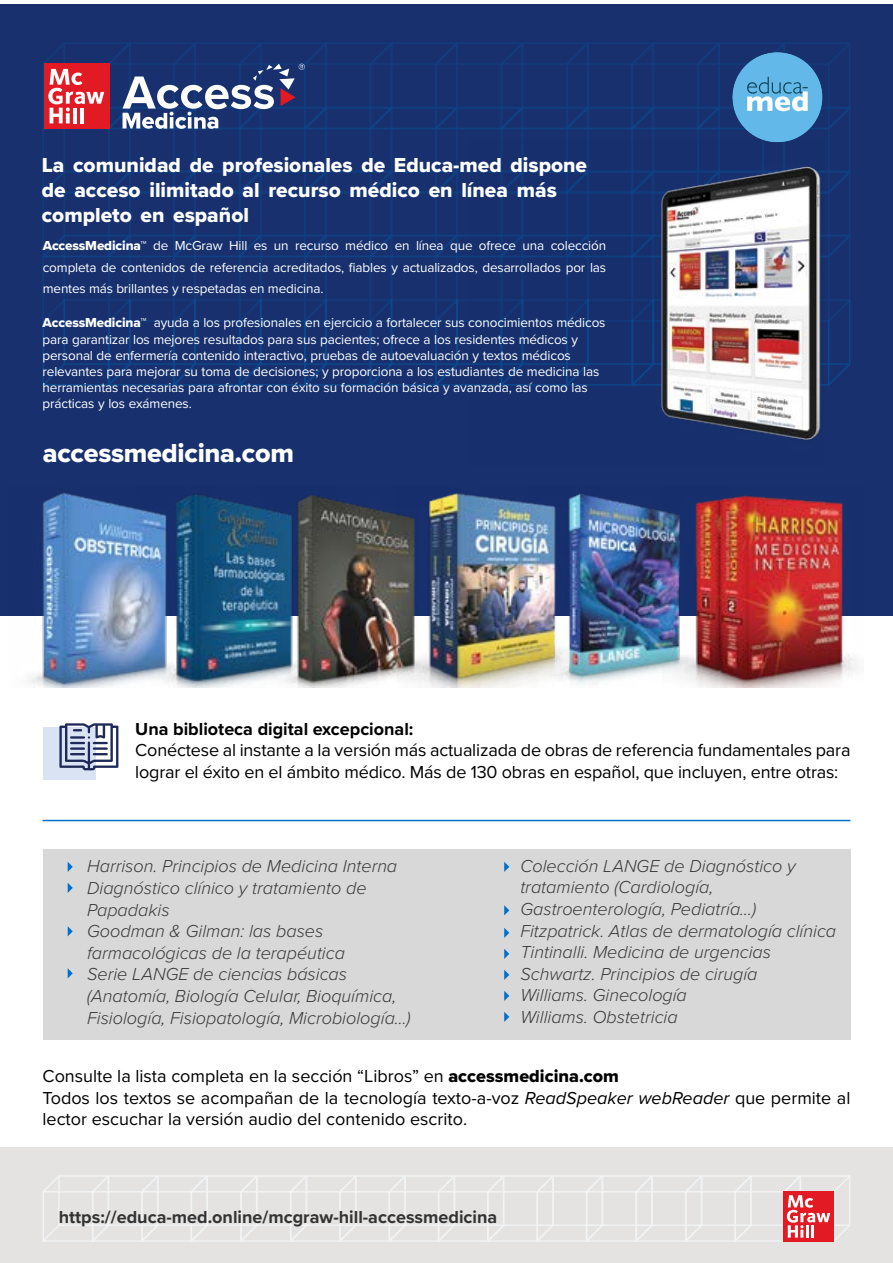
<style>
.page{position:relative;width:893px;height:1263px;background:#fff}
.page>*{position:absolute;margin:0;border:0;box-sizing:border-box;transform-origin:0 0}
.t1{font:27px "Proxima Nova Extrabld";letter-spacing:-.01em;color:#fff}
.t2{font:21px/25.2px "Proxima Nova Extrabld";color:#fff}
.t3{font:italic 300 18px/21.6px "Proxima Nova";color:#383838}
.t4{font:18px/21.6px "Proxima Nova";letter-spacing:-.01em;color:#000}
.t5{font:700 18px "Proxima Nova";color:#333}
.t6{font:700 18px "Proxima Nova";color:#000}
.t7{font:13.5px/16.2px "Proxima Nova";letter-spacing:-.01em;color:#fff;text-align:justify}
.s1{font-family:"Proxima Nova Extrabld"}
.s2{font-style:italic}
</style>
<div class="page">
<div style="left:0;top:5px;width:893px;height:611px;background:#18316e"></div>
<svg style="left:43px;top:42px;width:807px;height:63px"></svg>
<svg style="left:43px;top:195px;width:807px;height:38px"></svg>
<svg style="left:42px;top:105px;width:809px;height:90px"></svg>
<svg style="left:42px;top:233px;width:809px;height:65px"></svg>
<svg style="left:42px;top:298px;width:809px;height:88px"></svg>
<div style="left:0;top:1147px;width:893px;height:116px;background:#e4e3e2"></div>
<svg style="left:43px;top:1175px;width:807px;height:67px"></svg>
<svg style="left:123px;top:64px;width:182px;height:65px"></svg>
<div style="left:44px;top:64px;width:65px;height:65px;background:#e21a23"></div>
<svg style="left:48px;top:69px;width:56px;height:54px"></svg>
<img style="left:470px;top:140px;width:354px;height:300px">
<div style="left:43px;top:727px;width:53px;height:53px;background:#d9e3f4"></div>
<svg style="left:59px;top:723px;width:59px;height:47px"></svg>
<div style="left:43px;top:850px;width:807px;height:190px;background:#d8d8d8"></div>
<hr style="left:43px;top:820px;width:807px;height:1px;background:#0070ce">
<img style="left:30px;top:493px;width:105px;height:195px">
<img style="left:135px;top:494px;width:125px;height:194px">
<img style="left:260px;top:494px;width:138px;height:194px">
<img style="left:398px;top:493px;width:130px;height:195px">
<img style="left:528px;top:493px;width:134px;height:192px">
<img style="left:662px;top:495px;width:196px;height:193px">
<svg style="left:68px;top:862px;width:5px;height:10px"></svg>
<svg style="left:504px;top:862px;width:5px;height:10px"></svg>
<svg style="left:504px;top:905px;width:5px;height:10px"></svg>
<svg style="left:504px;top:928px;width:5px;height:10px"></svg>
<svg style="left:504px;top:949px;width:5px;height:10px"></svg>
<svg style="left:504px;top:970px;width:5px;height:10px"></svg>
<svg style="left:504px;top:991px;width:5px;height:10px"></svg>
<svg style="left:504px;top:1012px;width:5px;height:10px"></svg>
<svg style="left:68px;top:883px;width:5px;height:10px"></svg>
<svg style="left:68px;top:926px;width:5px;height:10px"></svg>
<svg style="left:68px;top:968px;width:5px;height:10px"></svg>
<img style="left:732px;top:53px;width:90px;height:90px">
<h2 class="t2" style="left:42px;top:152px;width:547px">La comunidad de profesionales de Educa-med dispone de acceso ilimitado al recurso médico en línea más completo en español</h2>
<p class="t7" style="left:43px;top:235px;width:565px;line-height:21px"><span class="s1">AccessMedicina™</span> de McGraw Hill es un recurso médico en línea que ofrece una colección completa de contenidos de referencia acreditados, fiables y actualizados, desarrollados por las mentes más brillantes y respetadas en medicina.</p>
<p class="t7" style="left:43px;top:314px;width:564px;text-align:left"><span class="s1">AccessMedicina™</span> ayuda a los profesionales en ejercicio a fortalecer sus conocimientos médicos para garantizar los mejores resultados para sus pacientes; ofrece a los residentes médicos y personal de enfermería contenido interactivo, pruebas de autoevaluación y textos médicos relevantes para mejorar su toma de decisiones; y proporciona a los estudiantes de medicina las herramientas necesarias para afrontar con éxito su formación básica y avanzada, así como las prácticas y los exámenes.</p>
<h1 class="t1" style="left:43px;top:433px;width:253px">accessmedicina.com</h1>
<h3 class="t6" style="left:135px;top:715px;width:280px">Una biblioteca digital excepcional:</h3>
<h3 class="t4" style="left:135px;top:738px;width:717px">Conéctese al instante a la versión más actualizada de obras de referencia fundamentales para lograr el éxito en el ámbito médico. Más de 130 obras en español, que incluyen, entre otras:</h3>
<p class="t3" style="left:87px;top:855px;width:325px">Harrison. Principios de Medicina Interna Diagnóstico clínico y tratamiento de Papadakis<br>Goodman &amp; Gilman: las bases farmacológicas de la terapéutica<br>Serie LANGE de ciencias básicas (Anatomía, Biología Celular, Bioquímica, Fisiología, Fisiopatología, Microbiología…)</p>
<p class="t3" style="left:520px;top:854px;width:317px">Colección LANGE de Diagnóstico y tratamiento (Cardiología,<br>Gastroenterología, Pediatría…)<br>Fitzpatrick. Atlas de dermatología clínica<br>Tintinalli. Medicina de urgencias<br>Schwartz. Principios de cirugía<br>Williams. Ginecología<br>Williams. Obstetricia</p>
<h3 class="t4" style="left:43px;top:1064px;width:809px">Consulte la lista completa en la sección “Libros” en <span class="s1">accessmedicina.com<br></span>Todos los textos se acompañan de la tecnología texto-a-voz <span class="s2">ReadSpeaker webReader</span> que permite al lector escuchar la versión audio del contenido escrito.</h3>
<h3 class="t5" style="left:59px;top:1204px;width:440px">https://educa-med.online/mcgraw-hill-accessmedicina</h3>
</div>
